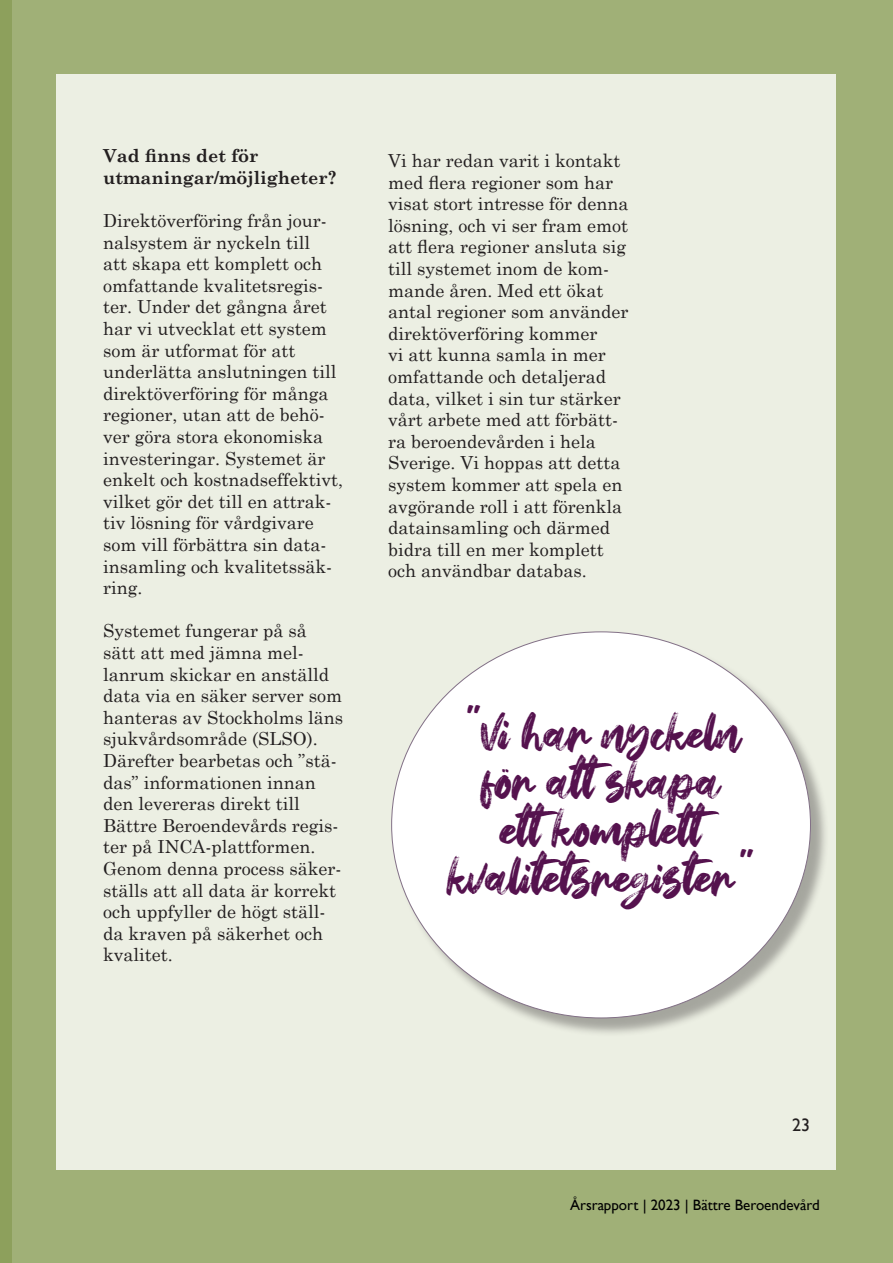
<style>
.page{position:relative;width:893px;height:1263px;background:#a0b077}
.page>*{position:absolute;margin:0;border:0;box-sizing:border-box;transform-origin:0 0}
.t1{font:49.5px/48px "Hey October";color:#55124e;text-align:center}
.t2{font:18px/21.6px "Century Schoolbook";color:#231f20}
.t3{font:700 18px "Century Schoolbook";color:#231f20}
.t4{font:18px "Gill Sans";color:#231f20}
.t5{font:15px "Gill Sans";color:#000001}
</style>
<div class="page">
<div style="left:0;top:0;width:11px;height:1263px;background:#899d56"></div>
<div style="left:57px;top:74px;width:779px;height:1095px;background:#ecefe3"></div>
<div style="left:393px;top:634px;width:436px;height:403px;background:#231f20;opacity:.35"></div>
<div style="left:392px;top:632px;width:418px;height:386px;background:#fff;border-radius:50%"></div>
<p class="t3" style="left:103px;top:142px;width:157px">Vad finns det för</p>
<p class="t3" style="left:103px;top:163px;width:235px">utmaningar/möjligheter?</p>
<p class="t2" style="left:103px;top:208px;width:242px">Direktöverföring från jour&shy;nalsystem är nyckeln till<br>att skapa ett komplett och omfattande kvalitetsregis&shy;ter. Under det gångna året har vi utvecklat ett system som är utformat för att underlätta anslutningen till direktöverföring för många regioner, utan att de behö&shy;ver göra stora ekonomiska investeringar. Systemet är enkelt och kostnadseffektivt, vilket gör det till en attrak&shy;tiv lösning för vårdgivare som vill förbättra sin data&shy;insamling och kvalitetssäk&shy;ring.</p>
<p class="t2" style="left:103px;top:619px;width:242px">Systemet fungerar på så sätt att med jämna mel&shy;lanrum skickar en anställd data via en säker server som hanteras av Stockholms läns sjukvårdsområde (SLSO).<br>Därefter bearbetas och ”stä&shy;das” informationen innan den levereras direkt till<br>Bättre Beroendevårds regis&shy;ter på INCA-plattformen.<br>Genom denna process säker&shy;ställs att all data är korrekt och uppfyller de högt ställ&shy;da kraven på säkerhet och kvalitet.</p>
<p class="t2" style="left:388px;top:148px;width:242px">Vi har redan varit i kontakt med flera regioner som har visat stort intresse för denna lösning, och vi ser fram emot att flera regioner ansluta sig till systemet inom de kom&shy;mande åren. Med ett ökat antal regioner som använder direktöverföring kommer<br>vi att kunna samla in mer omfattande och detaljerad data, vilket i sin tur stärker vårt arbete med att förbätt&shy;ra beroendevården i hela<br>Sverige. Vi hoppas att detta system kommer att spela en avgörande roll i att förenkla datainsamling och därmed bidra till en mer komplett och användbar databas.</p>
<p class="t1" style="left:461px;top:716px;width:281px">”Vi har nyckeln</p>
<p class="t1" style="left:448px;top:764px;width:308px">för att skapa<br>ett komplett kvalitetsregister”</p>
<p class="t4" style="left:792px;top:1114px;width:19px">23</p>
<p class="t5" style="left:570px;top:1196px;width:251px">Årsrapport | 2023 | Bättre Beroendevård</p>
</div>
